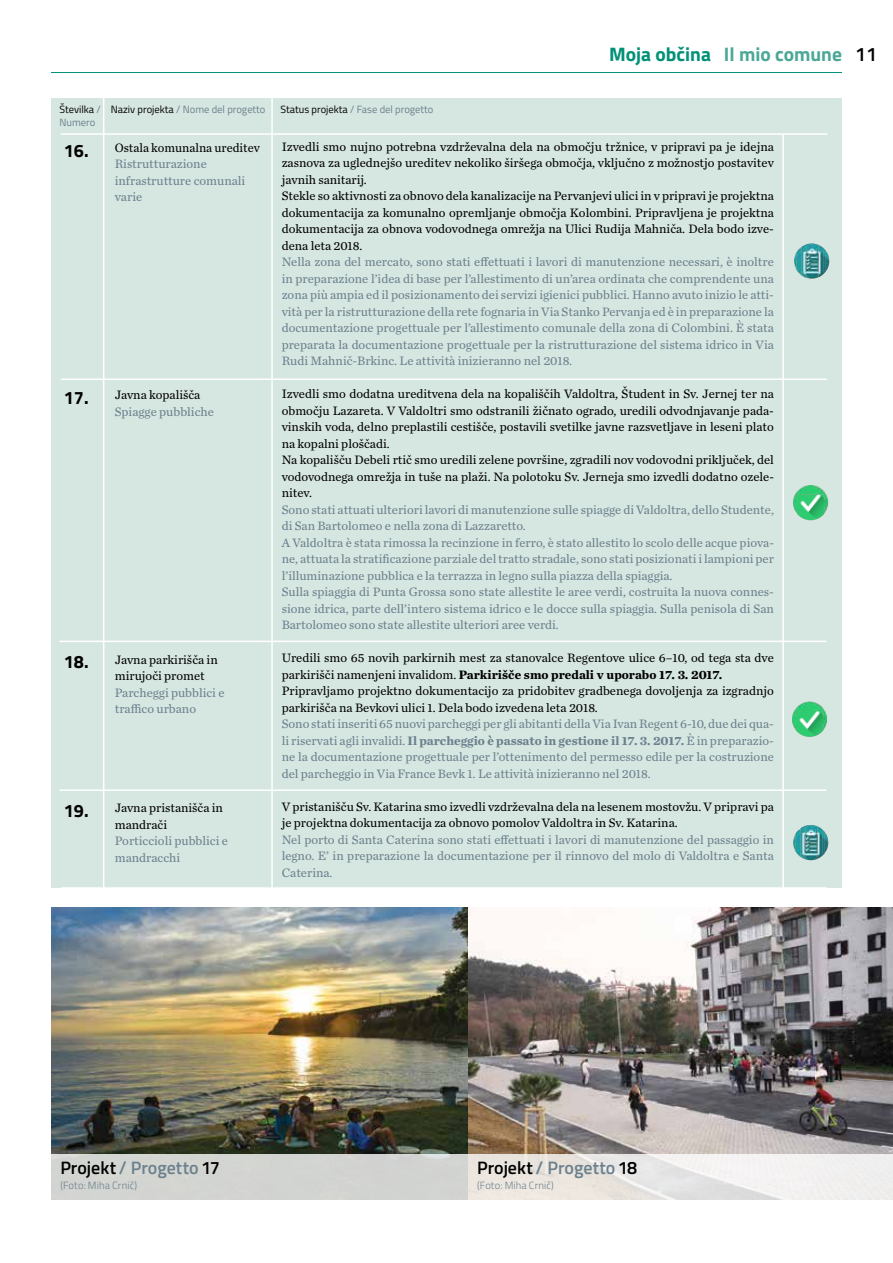
<style>
.page{position:relative;width:893px;height:1263px;background:#fff}
.page>*{position:absolute;margin:0;border:0;box-sizing:border-box;transform-origin:0 0}
.t1{font:700 19.5px "Titillium";color:#4ba896}
.t2{font:600 18px "Titillium";color:#000}
.t3{font:700 18px "Titillium";color:#000}
.t4{font:12.75px/16.5px "Chronicle Text G2";color:#6c818d}
.t5{font:12.75px/16.5px "Chronicle Text G2";color:#000}
.t6{font:10.5px "Titillium";color:#6c818d}
.t7{font:300 10.5px "Titillium";letter-spacing:.01em;color:#6c818d}
.t8{font:10.5px/12.8px "Titillium";color:#000}
.s1{color:#6c818d}
.s2{color:#000}
.s3{color:#009176}
.s4{font-weight:600;color:#000}
.s5{font-weight:700}
</style>
<div class="page">
<div style="left:51px;top:98px;width:791px;height:789px;background:#d6e6e1"></div>
<hr style="left:61px;top:133px;width:766px;height:2px;background:#fff">
<hr style="left:60px;top:641px;width:766px;height:1px;background:#fff">
<hr style="left:61px;top:378px;width:766px;height:2px;background:#fff">
<hr style="left:103px;top:95px;width:1px;height:951px;background:#fff">
<hr style="left:271px;top:96px;width:2px;height:933px;background:#fff">
<hr style="left:782px;top:135px;width:2px;height:823px;background:#fff">
<hr style="left:60px;top:789px;width:766px;height:2px;background:#fff">
<hr style="left:51px;top:72px;width:791px;height:1px;background:#009176">
<img style="left:51px;top:907px;width:842px;height:247px">
<svg style="left:51px;top:1154px;width:842px;height:45px"></svg>
<img style="left:801px;top:243px;width:17px;height:36px">
<img style="left:818px;top:245px;width:5px;height:32px">
<img style="left:796px;top:270px;width:5px;height:5px">
<img style="left:823px;top:248px;width:3px;height:26px">
<img style="left:826px;top:251px;width:2px;height:20px">
<svg style="left:828px;top:255px;width:1px;height:12px"></svg>
<svg style="left:794px;top:247px;width:7px;height:23px"></svg>
<img style="left:797px;top:485px;width:27px;height:35px">
<img style="left:793px;top:492px;width:4px;height:22px">
<img style="left:824px;top:491px;width:4px;height:23px">
<img style="left:796px;top:702px;width:27px;height:35px">
<img style="left:792px;top:708px;width:4px;height:22px">
<img style="left:823px;top:708px;width:4px;height:22px">
<img style="left:800px;top:825px;width:22px;height:35px">
<img style="left:796px;top:852px;width:4px;height:5px">
<img style="left:822px;top:829px;width:3px;height:27px">
<img style="left:825px;top:832px;width:2px;height:21px">
<svg style="left:827px;top:836px;width:1px;height:13px"></svg>
<svg style="left:793px;top:829px;width:7px;height:23px"></svg>
<p class="t8" style="left:60px;top:103px;width:43px">Številka <span class="s1">/<br>Numero</span></p>
<p class="t6" style="left:111px;top:102px;width:156px"><span class="s2">Naziv projekta</span> / Nome del progetto</p>
<p class="t6" style="left:281px;top:102px;width:154px"><span class="s2">Status projekta</span> / Fase del progetto</p>
<h1 class="t1" style="left:609px;top:40px;width:269px"><span class="s3">Moja občina</span> Il mio comune <span class="s4">11</span></h1>
<h2 class="t3" style="left:64px;top:137px;width:26px">16.</h2>
<h2 class="t3" style="left:64px;top:384px;width:26px">17.</h2>
<h2 class="t3" style="left:64px;top:648px;width:26px">18.</h2>
<h2 class="t3" style="left:64px;top:797px;width:26px">19.</h2>
<p class="t5" style="left:115px;top:139px;width:147px">Ostala komunalna ureditev</p>
<p class="t4" style="left:115px;top:155px;width:132px">Ristrutturazione infrastrutture comunali varie</p>
<p class="t5" style="left:115px;top:386px;width:87px">Javna kopališča</p>
<p class="t4" style="left:115px;top:403px;width:101px">Spiagge pubbliche</p>
<p class="t5" style="left:115px;top:650px;width:104px">Javna parkirišča in mirujoči promet</p>
<p class="t4" style="left:115px;top:683px;width:111px">Parcheggi pubblici e traffico urbano</p>
<p class="t5" style="left:115px;top:799px;width:110px">Javna pristanišča in mandrači</p>
<p class="t4" style="left:115px;top:832px;width:115px">Porticcioli pubblici e mandracchi</p>
<p class="t5" style="left:282px;top:137px;width:494px">Izvedli smo nujno potrebna vzdrževalna dela na območju tržnice, v pripravi pa je idejna zasnova za uglednejšo ureditev nekoliko širšega območja, vključno z možnostjo postavitev javnih sanitarij.<br>Stekle so aktivnosti za obnovo dela kanalizacije na Pervanjevi ulici in v pripravi je projektna dokumentacija za komunalno opremljanje območja Kolombini. Pripravljena je projektna dokumentacija za obnova vodovodnega omrežja na Ulici Rudija Mahniča. Dela bodo izve&shy;dena leta 2018.</p>
<p class="t4" style="left:282px;top:253px;width:494px;text-align:justify">Nella zona del mercato, sono stati effettuati i lavori di manutenzione necessari, è inoltre in preparazione l’idea di base per l’allestimento di un’area ordinata che comprendente una zona più ampia ed il posizionamento dei servizi igienici pubblici. Hanno avuto inizio le atti&shy;vità per la ristrutturazione della rete fognaria in Via Stanko Pervanja ed è in preparazione la documentazione progettuale per l’allestimento comunale della zona di Colombini. È stata preparata la documentazione progettuale per la ristrutturazione del sistema idrico in Via Rudi Mahnič-Brkinc. Le attività inizieranno nel 2018.</p>
<p class="t5" style="left:282px;top:385px;width:494px">Izvedli smo dodatna ureditvena dela na kopališčih Valdoltra, Študent in Sv. Jernej ter na območju Lazareta. V Valdoltri smo odstranili žičnato ogrado, uredili odvodnjavanje pada&shy;vinskih voda, delno preplastili cestišče, postavili svetilke javne razsvetljave in leseni plato na kopalni ploščadi.<br>Na kopališču Debeli rtič smo uredili zelene površine, zgradili nov vodovodni priključek, del vodovodnega omrežja in tuše na plaži. Na polotoku Sv. Jerneja smo izvedli dodatno ozele&shy;nitev.</p>
<p class="t4" style="left:282px;top:500px;width:494px">Sono stati attuati ulteriori lavori di manutenzione sulle spiagge di Valdoltra, dello Studente, di San Bartolomeo e nella zona di Lazzaretto.<br>A Valdoltra è stata rimossa la recinzione in ferro, è stato allestito lo scolo delle acque piova&shy;ne, attuata la stratificazione parziale del tratto stradale, sono stati posizionati i lampioni per l’illuminazione pubblica e la terrazza in legno sulla piazza della spiaggia.<br>Sulla spiaggia di Punta Grossa sono state allestite le aree verdi, costruita la nuova connes&shy;sione idrica, parte dell’intero sistema idrico e le docce sulla spiaggia. Sulla penisola di San Bartolomeo sono state allestite ulteriori aree verdi.</p>
<p class="t5" style="left:282px;top:649px;width:494px">Uredili smo 65 novih parkirnih mest za stanovalce Regentove ulice 6–10, od tega sta dve parkirišči namenjeni invalidom. <span class="s5">Parkirišče smo predali v uporabo 17. 3. 2017.<br></span>Pripravljamo projektno dokumentacijo za pridobitev gradbenega dovoljenja za izgradnjo parkirišča na Bevkovi ulici 1. Dela bodo izvedena leta 2018.</p>
<p class="t4" style="left:282px;top:715px;width:494px;text-align:justify">Sono stati inseriti 65 nuovi parcheggi per gli abitanti della Via Ivan Regent 6-10, due dei qua&shy;li riservati agli invalidi. <span class="s5">Il parcheggio è passato in gestione il 17. 3. 2017.</span> È in preparazio&shy;ne la documentazione progettuale per l’ottenimento del permesso edile per la costruzione del parcheggio in Via France Bevk 1. Le attività inizieranno nel 2018.</p>
<p class="t5" style="left:282px;top:797px;width:494px">V pristanišču Sv. Katarina smo izvedli vzdrževalna dela na lesenem mostovžu. V pripravi pa je projektna dokumentacija za obnovo pomolov Valdoltra in Sv. Katarina.</p>
<p class="t4" style="left:282px;top:830px;width:494px;text-align:justify">Nel porto di Santa Caterina sono stati effettuati i lavori di manutenzione del passaggio in legno. E’ in preparazione la documentazione per il rinnovo del molo di Valdoltra e Santa Caterina.</p>
<h2 class="t2" style="left:60px;top:1154px;width:161px">Projekt <span class="s1">/ Progetto</span>17</h2>
<p class="t7" style="left:60px;top:1178px;width:78px">(Foto: Miha Crnič)</p>
<h2 class="t2" style="left:477px;top:1154px;width:162px">Projekt <span class="s1">/ Progetto</span>18</h2>
<p class="t7" style="left:477px;top:1178px;width:78px">(Foto: Miha Crnič)</p>
</div>
